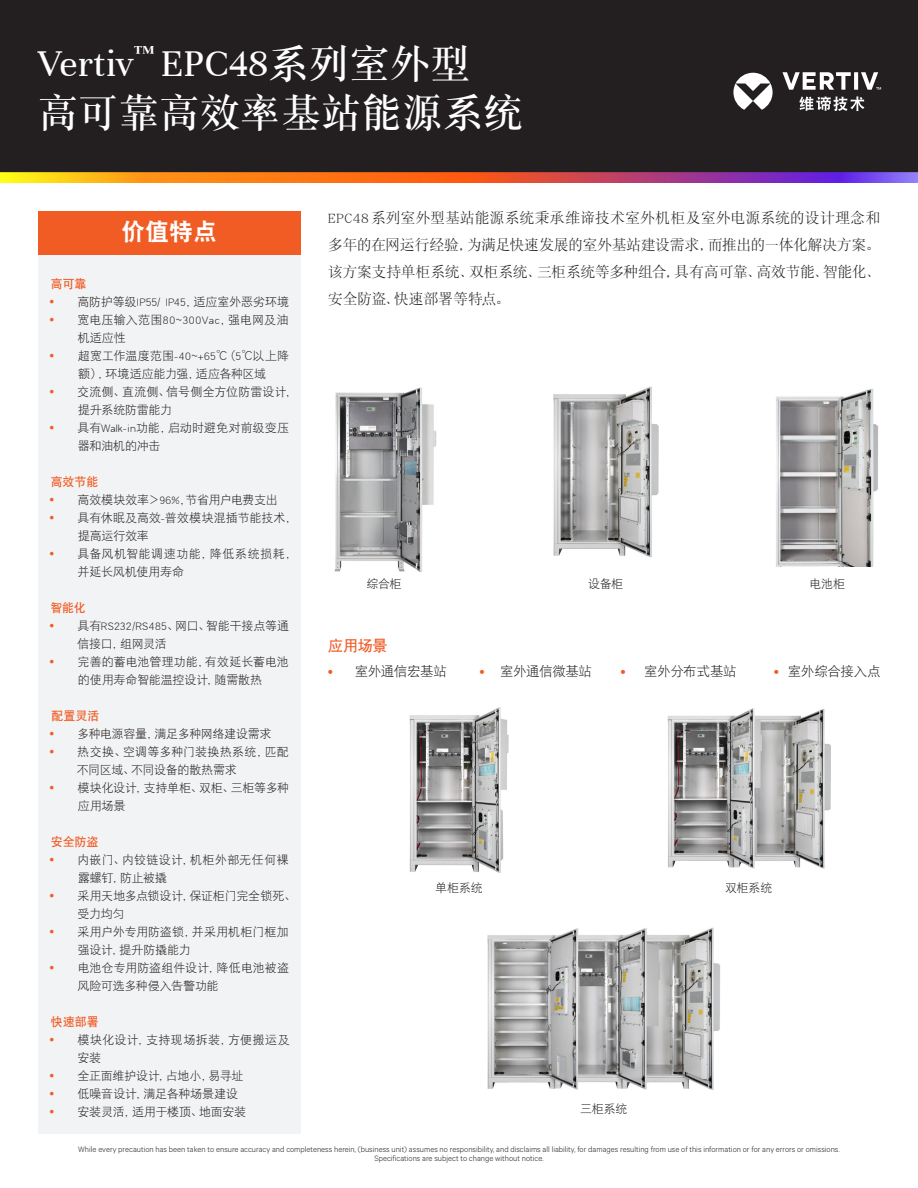
<style>
.page{position:relative;width:918px;height:1188px;background:#fff}
.page>*{position:absolute;margin:0;border:0;box-sizing:border-box;transform-origin:0 0}
.Vertiv_Header_Title{font:40.5px "Unna";color:#fff}
.Vertiv_Header_Title-2{font:40.5px "DF Song GB W7";color:#fff}
.Orange_Box_Heading{font:24px "DF Hei GB W9";color:#fff}
.Vertiv_Lead-in{font:15px/27px "DF Song GB W3";letter-spacing:-.025em;color:#231f20;text-align:justify}
.t1{font:15px "DF Hei GB W7";color:#f15b24}
.t2{font:13.5px "DF Hei GB W3";letter-spacing:-.025em;color:#231f20}
.Gray_Column_Bullets{font:12px/18px "DF Hei GB W3";letter-spacing:-.005em;color:#231f20}
.Gray_Column_Bullets-2{font:12px "DF Hei GB W3";letter-spacing:-.025em;color:#231f20}
.Gray_Column_Bullets-3{font:12px/18px "DF Hei GB W3";letter-spacing:.015em;color:#231f20}
.Gray_Column_Bullets-4{font:12px/18px "DF Hei GB W3";letter-spacing:.02em;color:#231f20}
.Gray_Column_Heading{font:12px "DF Hei GB W7";letter-spacing:-.01em;color:#f15b24}
.Gray_Column_Bullets-5{font:12px/18px "DF Hei GB W3";letter-spacing:.035em;color:#231f20}
.t3{font:300 7.5px "Calibre";color:#231f20}
.s1{font-family:"DF Song GB W7"}
.s2{font-family:"Calibre";font-weight:300;color:#f15b24}
</style>
<div class="page">
<div style="left:0;top:0;width:918px;height:173px;background:#231f20"></div>
<img style="left:0;top:173px;width:918px;height:9px">
<svg style="left:733px;top:72px;width:148px;height:39px"></svg>
<div style="left:38px;top:254px;width:263px;height:880px;background:#f2f3f4"></div>
<div style="left:38px;top:211px;width:263px;height:43px;background:#f15b24"></div>
<img style="left:334px;top:387px;width:103px;height:184px">
<img style="left:553px;top:387px;width:106px;height:170px">
<img style="left:776px;top:388px;width:102px;height:178px">
<img style="left:667px;top:708px;width:164px;height:160px">
<img style="left:487px;top:927px;width:233px;height:163px">
<img style="left:410px;top:707px;width:98px;height:166px">
<p class="Vertiv_Header_Title" style="left:38px;top:40px;width:434px">Vertiv<sup>™</sup> EPC48<span class="s1">系列室外型</span></p>
<p class="Vertiv_Header_Title-2" style="left:38px;top:91px;width:488px">高可靠高效率基站能源系统</p>
<p class="Orange_Box_Heading" style="left:121px;top:219px;width:98px">价值特点</p>
<p class="Vertiv_Lead-in" style="left:328px;top:204px;width:554px">EPC48系列室外型基站能源系统秉承维谛技术室外机柜及室外电源系统的设计理念和多年的在网运行经验，为满足快速发展的室外基站建设需求，而推出的一体化解决方案。该方案支持单柜系统、双柜系统、三柜系统等多种组合，具有高可靠、高效节能、智能化、安全防盗、快速部署等特点。</p>
<p class="Gray_Column_Heading" style="left:51px;top:277px;width:37px">高可靠</p>
<p class="Gray_Column_Bullets" style="left:78px;top:292px;width:213px">高防护等级IP55/ IP45，适应室外恶劣环境</p>
<p class="Gray_Column_Bullets-4" style="left:77px;top:310px;width:213px">宽电压输入范围80~300Vac，强电网及油机适应性</p>
<p class="Gray_Column_Bullets" style="left:78px;top:346px;width:213px">超宽工作温度范围-40~+65℃（5℃以上降额），环境适应能力强，适应各种区域</p>
<p class="Gray_Column_Bullets" style="left:77px;top:382px;width:221px">交流侧、直流侧、信号侧全方位防雷设计，提升系统防雷能力</p>
<p class="Gray_Column_Bullets" style="left:77px;top:418px;width:213px">具有Walk-in功能，启动时避免对前级变压器和油机的冲击</p>
<p class="Gray_Column_Heading" style="left:51px;top:475px;width:49px">高效节能</p>
<p class="Gray_Column_Bullets-2" style="left:78px;top:493px;width:202px">高效模块效率＞96%，节省用户电费支出</p>
<p class="Gray_Column_Bullets" style="left:77px;top:508px;width:221px">具有休眠及高效-普效模块混插节能技术，提高运行效率</p>
<p class="Gray_Column_Bullets-3" style="left:77px;top:544px;width:221px">具备风机智能调速功能，降低系统损耗，并延长风机使用寿命</p>
<p class="Gray_Column_Heading" style="left:51px;top:601px;width:37px">智能化</p>
<p class="Gray_Column_Bullets" style="left:77px;top:616px;width:213px">具有RS232/RS485、网口、智能干接点等通信接口，组网灵活</p>
<p class="Gray_Column_Bullets" style="left:78px;top:652px;width:213px">完善的蓄电池管理功能，有效延长蓄电池的使用寿命智能温控设计，随需散热</p>
<p class="Gray_Column_Heading" style="left:52px;top:709px;width:49px">配置灵活</p>
<p class="Gray_Column_Bullets-2" style="left:77px;top:727px;width:196px">多种电源容量，满足多种网络建设需求</p>
<p class="Gray_Column_Bullets" style="left:77px;top:742px;width:214px">热交换、空调等多种门装换热系统，匹配不同区域、不同设备的散热需求</p>
<p class="Gray_Column_Bullets" style="left:77px;top:778px;width:213px">模块化设计，支持单柜、双柜、三柜等多种应用场景</p>
<p class="Gray_Column_Heading" style="left:51px;top:835px;width:49px">安全防盗</p>
<p class="Gray_Column_Bullets" style="left:77px;top:850px;width:213px">内嵌门、内铰链设计，机柜外部无任何裸露螺钉，防止被撬</p>
<p class="Gray_Column_Bullets" style="left:77px;top:886px;width:220px">采用天地多点锁设计，保证柜门完全锁死、受力均匀</p>
<p class="Gray_Column_Bullets" style="left:77px;top:922px;width:213px">采用户外专用防盗锁，并采用机柜门框加强设计，提升防撬能力</p>
<p class="Gray_Column_Bullets" style="left:77px;top:958px;width:213px">电池仓专用防盗组件设计，降低电池被盗风险可选多种侵入告警功能</p>
<p class="Gray_Column_Heading" style="left:51px;top:1015px;width:50px">快速部署</p>
<p class="Gray_Column_Bullets-5" style="left:77px;top:1030px;width:214px">模块化设计，支持现场拆装，方便搬运及安装</p>
<p class="Gray_Column_Bullets" style="left:77px;top:1066px;width:167px">全正面维护设计，占地小，易寻址</p>
<p class="Gray_Column_Bullets" style="left:77px;top:1084px;width:162px">低噪音设计，满足各种场景建设</p>
<p class="Gray_Column_Bullets-2" style="left:77px;top:1105px;width:170px">安装灵活，适用于楼顶、地面安装</p>
<p class="Gray_Column_Bullets" style="left:366px;top:574px;width:37px">综合柜</p>
<p class="Gray_Column_Bullets" style="left:588px;top:574px;width:37px">设备柜</p>
<p class="Gray_Column_Bullets" style="left:809px;top:574px;width:37px">电池柜</p>
<p class="t1" style="left:328px;top:637px;width:61px">应用场景</p>
<p class="t2" style="left:328px;top:664px;width:121px"><span class="s2">•</span> 室外通信宏基站</p>
<p class="t2" style="left:480px;top:664px;width:114px"><span class="s2">•</span> 室外通信微基站</p>
<p class="t2" style="left:621px;top:664px;width:118px"><span class="s2">•</span> 室外分布式基站</p>
<p class="t2" style="left:774px;top:664px;width:108px"><span class="s2">•</span> 室外综合接入点</p>
<p class="Gray_Column_Bullets" style="left:435px;top:878px;width:49px">单柜系统</p>
<p class="Gray_Column_Bullets" style="left:725px;top:878px;width:49px">双柜系统</p>
<p class="Gray_Column_Bullets" style="left:580px;top:1100px;width:49px">三柜系统</p>
<p class="t3" style="left:78px;top:1144px;width:763px">While every precaution has been taken to ensure accuracy and completeness herein, (business unit) assumes no responsibility, and disclaims all liability, for damages resulting from use of this information or for any errors or omissions.</p>
<p class="t3" style="left:374px;top:1153px;width:171px">Specifications are subject to change without notice.</p>
</div>
